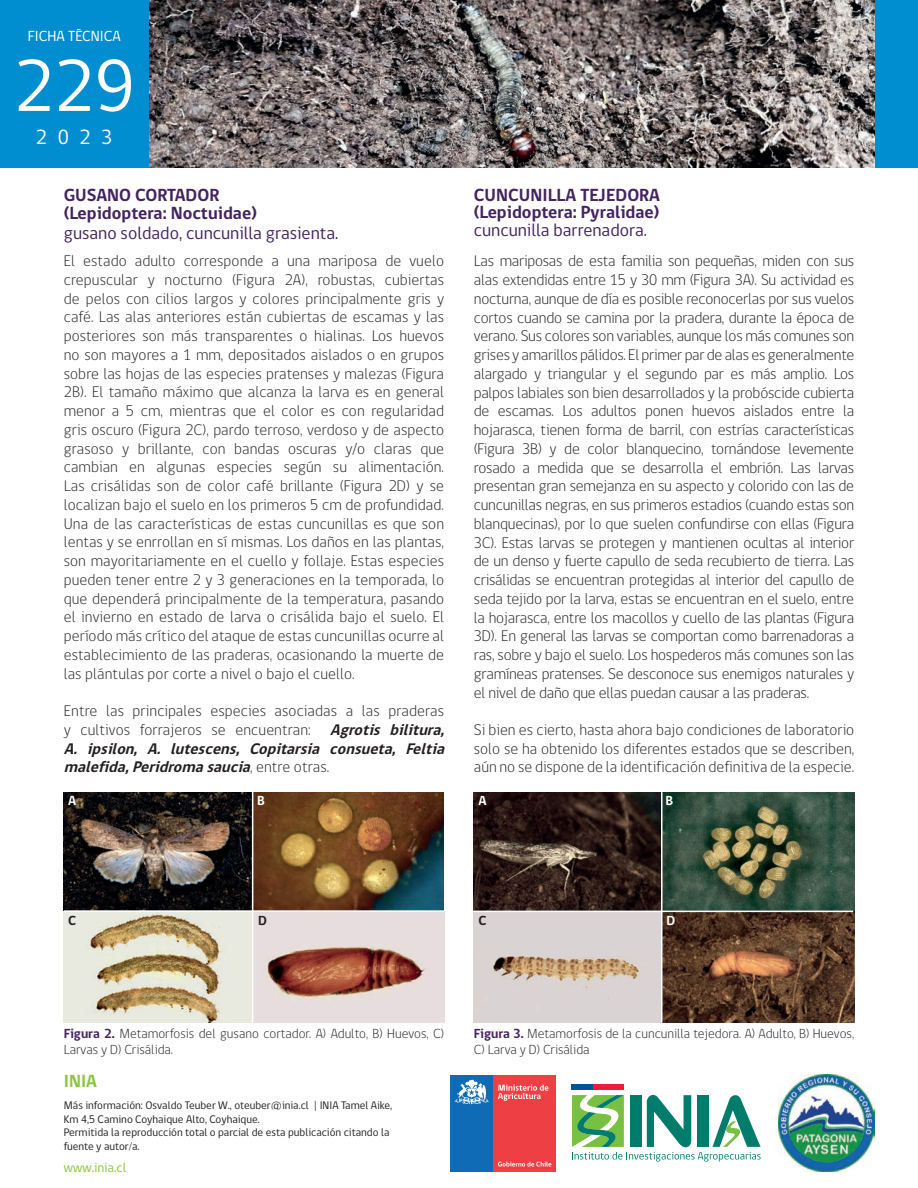
<style>
.page{position:relative;width:918px;height:1188px;background:#fff}
.page>*{position:absolute;margin:0;border:0;box-sizing:border-box;transform-origin:0 0}
.t1{font:75px "gob CL";color:#fff}
.t2{font:21px "gob CL";color:#fff}
.t3{font:700 18px/18.9px "gob CL";color:#442361}
.t4{font:18px "gob CL";color:#442361}
.t5{font:700 18px "gob CL";color:#8bc640}
.t6{font:300 15.75px/18.8px "gob CL";letter-spacing:.005em;color:#231f20;text-align:justify}
.t7{font:15px "gob CL";color:#fff}
.t8{font:300 13.5px/16.2px "gob CL";color:#231f20}
.t9{font:13.5px "gob CL";color:#8bc640}
.t10{font:700 13.5px "gob CL";color:#fff}
.t11{font:700 13.5px "gob CL";color:#231f20}
.t12{font:11.25px/13.5px "gob CL";color:#231f20}
.s1{font-weight:700;font-style:italic}
.s2{font-weight:700;color:#442361}
</style>
<div class="page">
<div style="left:0;top:0;width:918px;height:168px;background:#008ed1"></div>
<img style="left:149px;top:0;width:726px;height:168px">
<img style="left:64px;top:792px;width:380px;height:231px">
<img style="left:474px;top:792px;width:380px;height:231px">
<hr style="left:64px;top:910px;width:380px;height:2px;background:#fff">
<hr style="left:252px;top:791px;width:1px;height:236px;background:#fff">
<hr style="left:473px;top:911px;width:380px;height:1px;background:#fff">
<hr style="left:661px;top:792px;width:2px;height:231px;background:#fff">
<div style="left:572px;top:1084px;width:21px;height:6px;background:#015396"></div>
<div style="left:593px;top:1084px;width:31px;height:6px;background:#ed1a38"></div>
<svg style="left:572px;top:1095px;width:189px;height:67px"></svg>
<div style="left:450px;top:1075px;width:44px;height:96px;background:#0f6bb6"></div>
<div style="left:494px;top:1075px;width:62px;height:96px;background:#ee4044"></div>
<svg style="left:498px;top:1162px;width:53px;height:5px"></svg>
<svg style="left:455px;top:1080px;width:34px;height:24px"></svg>
<svg style="left:498px;top:1085px;width:51px;height:16px"></svg>
<img style="left:778px;top:1075px;width:96px;height:96px">
<p class="t7" style="left:28px;top:26px;width:94px">FICHA TÈCNICA</p>
<h1 class="t1" style="left:14px;top:35px;width:122px">229</h1>
<h2 class="t2" style="left:36px;top:122px;width:78px">2023</h2>
<p class="t3" style="left:64px;top:186px;width:195px">GUSANO CORTADOR (Lepidoptera: Noctuidae)</p>
<p class="t4" style="left:64px;top:221px;width:276px">gusano soldado, cuncunilla grasienta.</p>
<p class="t6" style="left:64px;top:252px;width:382px">El estado adulto corresponde a una mariposa de vuelo crepuscular y nocturno (Figura 2A), robustas, cubiertas de pelos con cilios largos y colores principalmente gris y café. Las alas anteriores están cubiertas de escamas y las posteriores son más transparentes o hialinas. Los huevos no son mayores a 1 mm, depositados aislados o en grupos sobre las hojas de las especies pratenses y malezas (Figura 2B). El tamaño máximo que alcanza la larva es en general menor a 5 cm, mientras que el color es con regularidad gris oscuro (Figura 2C), pardo terroso, verdoso y de aspecto grasoso y brillante, con bandas oscuras y/o claras que cambian en algunas especies según su alimentación.<br>Las crisálidas son de color café brillante (Figura 2D) y se localizan bajo el suelo en los primeros 5 cm de profundidad.<br>Una de las características de estas cuncunillas es que son lentas y se enrrollan en sí mismas. Los daños en las plantas, son mayoritariamente en el cuello y follaje. Estas especies pueden tener entre 2 y 3 generaciones en la temporada, lo que dependerá principalmente de la temperatura, pasando el invierno en estado de larva o crisálida bajo el suelo. El período más crítico del ataque de estas cuncunillas ocurre al establecimiento de las praderas, ocasionando la muerte de las plántulas por corte a nivel o bajo el cuello.</p>
<p class="t6" style="left:64px;top:702px;width:387px;text-align:left">Entre las principales especies asociadas a las praderas y cultivos forrajeros se encuentran: <span class="s1">Agrotis bilitura, A. ipsilon, A. lutescens, Copitarsia consueta, Feltia malefida,Peridromasaucia</span>, e n t r e o t r a s .</p>
<p class="t3" style="left:474px;top:186px;width:188px;line-height:17.9px">CUNCUNILLA TEJEDORA (Lepidoptera: Pyralidae)</p>
<p class="t4" style="left:474px;top:218px;width:175px">cuncunilla barrenadora.</p>
<p class="t6" style="left:474px;top:252px;width:382px">Las mariposas de esta familia son pequeñas, miden con sus alas extendidas entre 15 y 30 mm (Figura 3A). Su actividad es nocturna, aunque de día es posible reconocerlas por sus vuelos cortos cuando se camina por la pradera, durante la época de verano. Sus colores son variables, aunque los más comunes son grises y amarillos pálidos. El primer par de alas es generalmente alargado y triangular y el segundo par es más amplio. Los palpos labiales son bien desarrollados y la probóscide cubierta de escamas. Los adultos ponen huevos aislados entre la hojarasca, tienen forma de barril, con estrías características (Figura 3B) y de color blanquecino, tornándose levemente rosado a medida que se desarrolla el embrión. Las larvas presentan gran semejanza en su aspecto y colorido con las de cuncunillas negras, en sus primeros estadios (cuando estas son blanquecinas), por lo que suelen confundirse con ellas (Figura 3C). Estas larvas se protegen y mantienen ocultas al interior de un denso y fuerte capullo de seda recubierto de tierra. Las crisálidas se encuentran protegidas al interior del capullo de seda tejido por la larva, estas se encuentran en el suelo, entre la hojarasca, entre los macollos y cuello de las plantas (Figura 3D). En general las larvas se comportan como barrenadoras a ras, sobre y bajo el suelo. Los hospederos más comunes son las gramíneas pratenses. Se desconoce sus enemigos naturales y el nivel de daño que ellas puedan causar a las praderas.</p>
<p class="t6" style="left:474px;top:721px;width:382px">Si bien es cierto, hasta ahora bajo condiciones de laboratorio solo se ha obtenido los diferentes estados que se describen, aún no se dispone de la identificación definitiva de la especie.</p>
<p class="t10" style="left:68px;top:792px;width:10px">A</p>
<p class="t10" style="left:257px;top:792px;width:9px">B</p>
<p class="t10" style="left:479px;top:792px;width:10px">A</p>
<p class="t10" style="left:666px;top:792px;width:9px">B</p>
<p class="t11" style="left:68px;top:912px;width:10px">C</p>
<p class="t11" style="left:258px;top:912px;width:10px">D</p>
<p class="t11" style="left:479px;top:912px;width:10px">C</p>
<p class="t10" style="left:666px;top:912px;width:10px">D</p>
<p class="t8" style="left:64px;top:1025px;width:382px"><span class="s2">Figura 2.</span> Metamorfosis del gusano cortador. A) Adulto, B) Huevos, C)<br>Larvas y D) Crisálida.</p>
<p class="t5" style="left:64px;top:1069px;width:35px">INIA</p>
<p class="t12" style="left:64px;top:1099px;width:330px">Más información: Osvaldo Teuber W., oteuber@inia.cl | INIA Tamel Aike, Km 4,5 Camino Coyhaique Alto, Coyhaique.<br>Permitida la reproducción total o parcial de esta publicación citando la fuente y autor/a.</p>
<p class="t9" style="left:64px;top:1158px;width:64px">www.inia.cl</p>
<p class="t8" style="left:474px;top:1025px;width:382px"><span class="s2">Figura 3.</span> Metamorfosis de la cuncunilla tejedora. A) Adulto, B) Huevos,<br>C) Larva y D) Crisálida</p>
</div>
